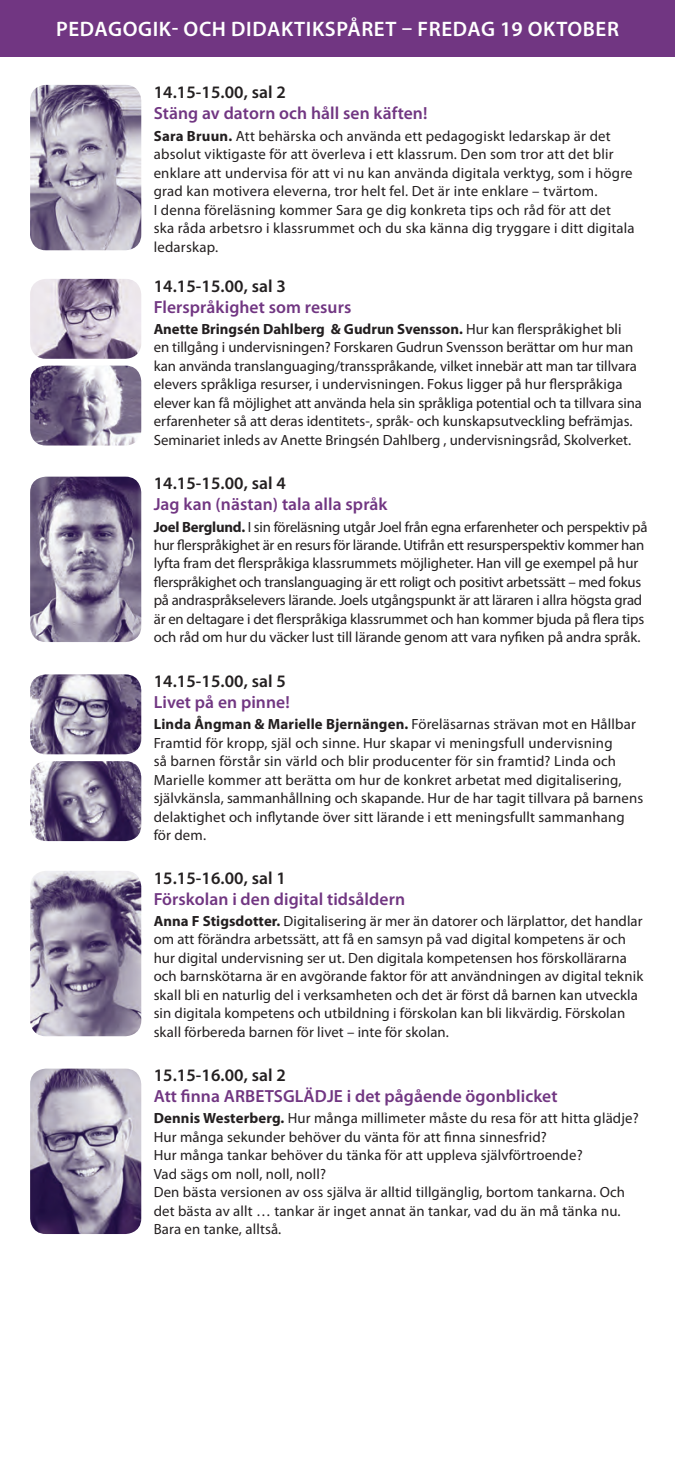
<style>
.page{position:relative;width:675px;height:1474px;background:#fff}
.page>*{position:absolute;margin:0;border:0;box-sizing:border-box;transform-origin:0 0}
.t1{font:600 21px "Myriad Pro";letter-spacing:.03em;color:#fff}
.t2{font:600 17.5px "Myriad Pro";letter-spacing:.005em;color:#713682}
.t3{font:600 17.5px "Myriad Pro";letter-spacing:.005em;color:#231f20}
.t4{font:14.7px/18.6px "Myriad Pro";letter-spacing:.005em;color:#231f20}
.t5{font:14.7px/18.6px "Myriad Pro";letter-spacing:-.015em;color:#231f20}
.s1{font-weight:700}
</style>
<div class="page">
<img style="left:30px;top:85px;width:111px;height:165px">
<div style="left:0;top:0;width:675px;height:57px;background:#713682"></div>
<img style="left:30px;top:1068px;width:111px;height:165px">
<img style="left:30px;top:871px;width:111px;height:165px">
<img style="left:30px;top:365px;width:111px;height:80px">
<img style="left:30px;top:279px;width:111px;height:80px">
<img style="left:30px;top:476px;width:111px;height:166px">
<img style="left:30px;top:761px;width:111px;height:80px">
<img style="left:30px;top:674px;width:111px;height:80px">
<h1 class="t1" style="left:56px;top:16px;width:564px">PEDAGOGIK- OCH DIDAKTIKSPÅRET – FREDAG 19 OKTOBER</h1>
<p class="t3" style="left:154px;top:80px;width:134px">14.15-15.00, sal 2</p>
<p class="t2" style="left:154px;top:102px;width:275px">Stäng av datorn och håll sen käften!</p>
<p class="t4" style="left:154px;top:126px;width:482px"><span class="s1">Sara Bruun.</span> Att behärska och använda ett pedagogiskt ledarskap är det absolut viktigaste för att överleva i ett klassrum. Den som tror att det blir enklare att undervisa för att vi nu kan använda digitala verktyg, som i högre grad kan motivera eleverna, tror helt fel. Det är inte enklare – tvärtom.<br>I denna föreläsning kommer Sara ge dig konkreta tips och råd för att det ska råda arbetsro i klassrummet och du ska känna dig tryggare i ditt digitala ledarskap.</p>
<p class="t3" style="left:154px;top:274px;width:134px">14.15-15.00, sal 3</p>
<p class="t2" style="left:154px;top:295px;width:199px">Flerspråkighet som resurs</p>
<p class="t4" style="left:154px;top:319px;width:490px"><span class="s1">Anette Bringsén Dahlberg &amp; Gudrun Svensson.</span> Hur kan flerspråkighet bli<br>en tillgång i undervisningen? Forskaren Gudrun Svensson berättar om hur man kan använda translanguaging/transspråkande, vilket innebär att man tar tillvara elevers språkliga resurser, i undervisningen. Fokus ligger på hur flerspråkiga elever kan få möjlighet att använda hela sin språkliga potential och ta tillvara sina erfarenheter så att deras identitets-, språk- och kunskapsutveckling befrämjas.<br>Seminariet inleds av Anette Bringsén Dahlberg , undervisningsråd, Skolverket.</p>
<p class="t3" style="left:154px;top:472px;width:134px">14.15-15.00, sal 4</p>
<p class="t2" style="left:154px;top:493px;width:235px">Jag kan (nästan) tala alla språk</p>
<p class="t5" style="left:154px;top:517px;width:495px"><span class="s1">Joel Berglund.</span> I sin föreläsning utgår Joel från egna erfarenheter och perspektiv på hur flerspråkighet är en resurs för lärande. Utifrån ett resursperspektiv kommer han lyfta fram det flerspråkiga klassrummets möjligheter. Han vill ge exempel på hur flerspråkighet och translanguaging är ett roligt och positivt arbetssätt – med fokus på andraspråkselevers lärande. Joels utgångspunkt är att läraren i allra högsta grad är en deltagare i det flerspråkiga klassrummet och han kommer bjuda på flera tips och råd om hur du väcker lust till lärande genom att vara nyfiken på andra språk.</p>
<p class="t3" style="left:154px;top:670px;width:134px">14.15-15.00, sal 5</p>
<p class="t2" style="left:154px;top:691px;width:138px">Livet på en pinne!</p>
<p class="t4" style="left:154px;top:715px;width:491px"><span class="s1">Linda Ångman &amp; Marielle Bjernängen.</span> Föreläsarnas strävan mot en Hållbar Framtid för kropp, själ och sinne. Hur skapar vi meningsfull undervisning<br>så barnen förstår sin värld och blir producenter för sin framtid? Linda och Marielle kommer att berätta om hur de konkret arbetat med digitalisering, självkänsla, sammanhållning och skapande. Hur de har tagit tillvara på barnens delaktighet och inflytande över sitt lärande i ett meningsfullt sammanhang för dem.</p>
<p class="t3" style="left:154px;top:866px;width:134px">15.15-16.00, sal 1</p>
<p class="t2" style="left:154px;top:887px;width:253px">Förskolan i den digital tidsåldern</p>
<p class="t4" style="left:154px;top:911px;width:491px"><span class="s1">Anna F Stigsdotter.</span> Digitalisering är mer än datorer och lärplattor, det handlar om att förändra arbetssätt, att få en samsyn på vad digital kompetens är och hur digital undervisning ser ut. Den digitala kompetensen hos förskollärarna och barnskötarna är en avgörande faktor för att användningen av digital teknik skall bli en naturlig del i verksamheten och det är först då barnen kan utveckla sin digitala kompetens och utbildning i förskolan kan bli likvärdig. Förskolan skall förbereda barnen för livet – inte för skolan.</p>
<p class="t3" style="left:154px;top:1064px;width:134px">15.15-16.00, sal 2</p>
<p class="t2" style="left:154px;top:1085px;width:405px">Att finna ARBETSGLÄDJE i det pågående ögonblicket</p>
<p class="t4" style="left:154px;top:1109px;width:486px"><span class="s1">Dennis Westerberg.</span> Hur många millimeter måste du resa för att hitta glädje?<br>Hur många sekunder behöver du vänta för att finna sinnesfrid?<br>Hur många tankar behöver du tänka för att uppleva självförtroende?<br>Vad sägs om noll, noll, noll?<br>Den bästa versionen av oss själva är alltid tillgänglig, bortom tankarna. Och det bästa av allt … tankar är inget annat än tankar, vad du än må tänka nu.<br>Bara en tanke, alltså.</p>
</div>
